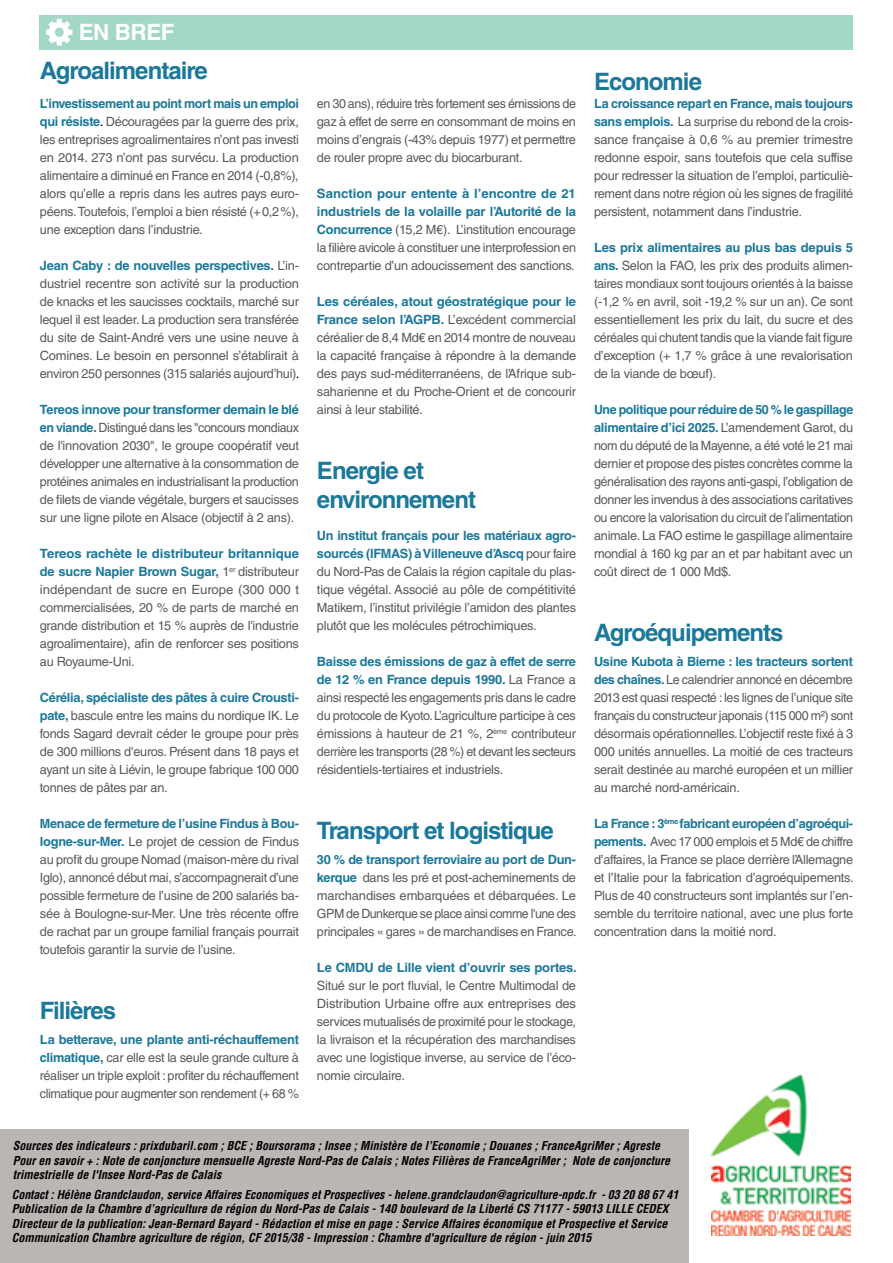
<style>
.page{position:relative;width:893px;height:1263px;background:#fff}
.page>*{position:absolute;margin:0;border:0;box-sizing:border-box;transform-origin:0 0}
.t1{font:700 24px/28.8px "Helvetica LT Std";letter-spacing:-.04em;color:#1b789a}
.t2{font:700 22.5px "Helvetica LT Std";color:#fff}
.t3{font:12.75px/18px "Helvetica LT Std";letter-spacing:-.02em;color:#58595b;text-align:justify}
.t4{font:700 12.75px "Helvetica LT Std";letter-spacing:-.015em;color:#1b789a}
.t5{font:italic 700 condensed 12px/14.4px "Helvetica LT Std";color:#000}
.s1{font-weight:700;color:#1b789a}
.s2{font-family:"Myriad Pro";font-size:13.5px;color:#000}
</style>
<div class="page">
<div style="left:0;top:1130px;width:689px;height:133px;background:#bbb5b4"></div>
<div style="left:39px;top:15px;width:813px;height:35px;background:#a3d8c4"></div>
<img style="left:711px;top:1075px;width:140px;height:160px">
<svg style="left:46px;top:19px;width:26px;height:27px"></svg>
<h2 class="t2" style="left:79px;top:19px;width:52px">en bref</h2>
<h1 class="t1" style="left:40px;top:56px;width:169px">Agroalimentaire</h1>
<p class="t3" style="left:40px;top:94px;width:261px"><span class="s1">L’investissement au point mort mais un emploi qui résiste</span><span class="s2">.</span> Découragées par la guerre des prix, les entreprises agroalimentaires n’ont pas investi en 2014. 273 n’ont pas survécu. La production alimentaire a diminué en France en 2014 (-0,8%), alors qu’elle a repris dans les autres pays euro&shy;péens. Toutefois, l’emploi a bien résisté (+0,2%), une exception dans l’industrie.</p>
<p class="t3" style="left:40px;top:256px;width:261px"><span class="s1">Jean Caby : de nouvelles perspectives.</span> L’in&shy;dustriel recentre son activité sur la production de knacks et les saucisses cocktails, marché sur lequel il est leader. La production sera transférée du site de Saint-André vers une usine neuve à Comines. Le besoin en personnel s’établirait à environ 250 personnes (315 salariés aujourd’hui)<span class="s2">.</span></p>
<p class="t3" style="left:40px;top:400px;width:261px"><span class="s1">Tereos innove pour transformer demain le blé en viande.</span> Distingué dans les "concours mondiaux de l'innovation 2030", le groupe coopératif veut développer une alternative à la consommation de protéines animales en industrialisant la production de filets de viande végétale, burgers et saucisses sur une ligne pilote en Alsace (objectif à 2 ans).</p>
<p class="t3" style="left:40px;top:544px;width:261px"><span class="s1">Tereos rachète le distributeur britannique de sucre Napier Brown Sugar,</span> 1<sup>er</sup> distributeur indépendant de sucre en Europe (300 000 t commercialisées, 20 % de parts de marché en grande distribution et 15 % auprès de l'industrie agroalimentaire), afin de renforcer ses positions au Royaume-Uni.</p>
<p class="t3" style="left:40px;top:689px;width:261px"><span class="s1">Cérélia, spécialiste des pâtes à cuire Crousti&shy;pate,</span> bascule entre les mains du nordique IK. Le fonds Sagard devrait céder le groupe pour près de 300 millions d'euros. Présent dans 18 pays et ayant un site à Liévin, le groupe fabrique 100 000 tonnes de pâtes par an.</p>
<p class="t3" style="left:40px;top:814px;width:261px"><span class="s1">Menace de fermeture de l’usine Findus à Bou&shy;logne-sur-Mer.</span> Le projet de cession de Findus au profit du groupe Nomad (maison-mère du rival Iglo), annoncé début mai, s’accompagnerait d’une possible fermeture de l’usine de 200 salariés ba&shy;sée à Boulogne-sur-Mer. Une très récente offre de rachat par un groupe familial français pourrait toutefois garantir la survie de l’usine.</p>
<h1 class="t1" style="left:40px;top:996px;width:78px">Filières</h1>
<p class="t3" style="left:40px;top:1030px;width:261px"><span class="s1">La betterave, une plante anti-réchauffement climatique,</span> car elle est la seule grande culture à réaliser un triple exploit : profiter du réchauffement climatique pour augmenter son rendement (+ 68 %</p>
<p class="t3" style="left:317px;top:94px;width:261px">en 30 ans), réduire très fortement ses émissions de gaz à effet de serre en consommant de moins en moins d’engrais (-43% depuis 1977) et permettre de rouler propre avec du biocarburant.</p>
<p class="t3" style="left:317px;top:184px;width:261px"><span class="s1">Sanction pour entente à l’encontre de 21 industriels de la volaille par l’Autorité de la Concurrence</span> (15,2 M€). L’institution encourage la filière avicole à constituer une interprofession en contrepartie d’un adoucissement des sanctions.</p>
<p class="t3" style="left:317px;top:292px;width:261px"><span class="s1">Les céréales, atout géostratégique pour le France selon l’AGPB.</span> L’excédent commercial céréalier de 8,4 Md€ en 2014 montre de nouveau la capacité française à répondre à la demande des pays sud-méditerranéens, de l’Afrique sub&shy;saharienne et du Proche-Orient et de concourir ainsi à leur stabilité.</p>
<h1 class="t1" style="left:317px;top:456px;width:161px">Energie et environnement</h1>
<p class="t3" style="left:317px;top:526px;width:261px"><span class="s1">Un institut français pour les matériaux agro&shy;sourcés (IFMAS) à Villeneuve d’Ascq</span> pour faire du Nord-Pas de Calais la région capitale du plas&shy;tique végétal. Associé au pôle de compétitivité Matikem, l’institut privilégie l’amidon des plantes plutôt que les molécules pétrochimiques.</p>
<p class="t3" style="left:317px;top:653px;width:261px"><span class="s1">Baisse des émissions de gaz à effet de serre de 12 % en France depuis 1990.</span> La France a ainsi respecté les engagements pris dans le cadre du protocole de Kyoto. L’agriculture participe à ces émissions à hauteur de 21 %, 2<sup>ème</sup> contributeur derrière les transports (28 %) et devant les secteurs résidentiels-tertiaires et industriels.</p>
<h1 class="t1" style="left:317px;top:816px;width:238px">Transport et logistique</h1>
<p class="t3" style="left:317px;top:850px;width:261px"><span class="s1">30 % de transport ferroviaire au port de Dun&shy;kerque</span> dans les pré et post-acheminements de marchandises embarquées et débarquées. Le GPM de Dunkerque se place ainsi comme l'une des principales « gares » de marchandises en France.</p>
<p class="t4" style="left:317px;top:960px;width:261px">Le CMDU de Lille vient d’ouvrir ses portes.</p>
<p class="t3" style="left:317px;top:976px;width:261px">Situé sur le port fluvial, le Centre Multimodal de Distribution Urbaine offre aux entreprises des services mutualisés de proximité pour le stockage, la livraison et la récupération des marchandises avec une logistique inverse, au service de l’éco&shy;nomie circulaire.</p>
<h1 class="t1" style="left:594px;top:67px;width:109px">Economie</h1>
<p class="t3" style="left:594px;top:94px;width:261px"><span class="s1">La croissance repart en France, mais toujours sans emplois.</span> La surprise du rebond de la crois&shy;sance française à 0,6 % au premier trimestre redonne espoir, sans toutefois que cela suffise pour redresser la situation de l’emploi, particuliè&shy;rement dans notre région où les signes de fragilité persistent, notamment dans l’industrie.</p>
<p class="t3" style="left:594px;top:238px;width:261px"><span class="s1">Les prix alimentaires au plus bas depuis 5 ans.</span> Selon la FAO, les prix des produits alimen&shy;taires mondiaux sont toujours orientés à la baisse (-1,2 % en avril, soit -19,2 % sur un an). Ce sont essentiellement les prix du lait, du sucre et des céréales qui chutent tandis que la viande fait figure d’exception (+ 1,7 % grâce à une revalorisation de la viande de bœuf).</p>
<p class="t3" style="left:594px;top:400px;width:261px"><span class="s1">Une politique pour réduire de 50 % le gaspillage alimentaire d’ici 2025.</span> L’amendement Garot, du nom du député de la Mayenne, a été voté le 21 mai dernier et propose des pistes concrètes comme la généralisation des rayons anti-gaspi, l’obligation de donner les invendus à des associations caritatives ou encore la valorisation du circuit de l’alimentation animale. La FAO estime le gaspillage alimentaire mondial à 160 kg par an et par habitant avec un coût direct de 1 000 Md$.</p>
<h1 class="t1" style="left:594px;top:618px;width:191px">Agroéquipements</h1>
<p class="t3" style="left:594px;top:652px;width:261px"><span class="s1">Usine Kubota à Bierne : les tracteurs sortent des chaînes.</span> Le calendrier annoncé en décembre 2013 est quasi respecté : les lignes de l’unique site français du constructeur japonais (115 000 m²) sont désormais opérationnelles. L’objectif reste fixé à 3<br>000 unités annuelles. La moitié de ces tracteurs serait destinée au marché européen et un millier au marché nord-américain.</p>
<p class="t3" style="left:594px;top:814px;width:261px"><span class="s1">La France : 3</span><sup>ème</sup> <span class="s1">fabricant européen d’agroéqui&shy;pements.</span> Avec 17 000 emplois et 5 Md€ de chiffre d’affaires, la France se place derrière l’Allemagne et l’Italie pour la fabrication d’agroéquipements.<br>Plus de 40 constructeurs sont implantés sur l’en&shy;semble du territoire national, avec une plus forte concentration dans la moitié nord.</p>
<p class="t5" style="left:13px;top:1139px;width:659px">Sources des indicateurs : prixdubaril.com ; BCE ; Boursorama ; Insee ; Ministère de l’Economie ; Douanes ; FranceAgriMer ; Agreste<br>Pour en savoir + : Note de conjoncture mensuelle Agreste Nord-Pas de Calais ; Notes Filières de FranceAgriMer ; Note de conjoncture trimestrielle de l'Insee Nord-Pas de Calais</p>
<p class="t5" style="left:12px;top:1187px;width:668px">Contact : Hélène Grandclaudon, service Affaires Economiques et Prospectives - helene.grandclaudon@agriculture-npdc.fr - 03 20 88 67 41<br>Publication de la Chambre d’agriculture de région du Nord-Pas de Calais - 140 boulevard de la Liberté CS 71177 - 59013 LILLE CEDEX Directeur de la publication: Jean-Bernard Bayard - Rédaction et mise en page : Service Affaires économique et Prospective et Service Communication Chambre agriculture de région, CF 2015/38 - Impression : Chambre d'agriculture de région - juin 2015</p>
</div>
